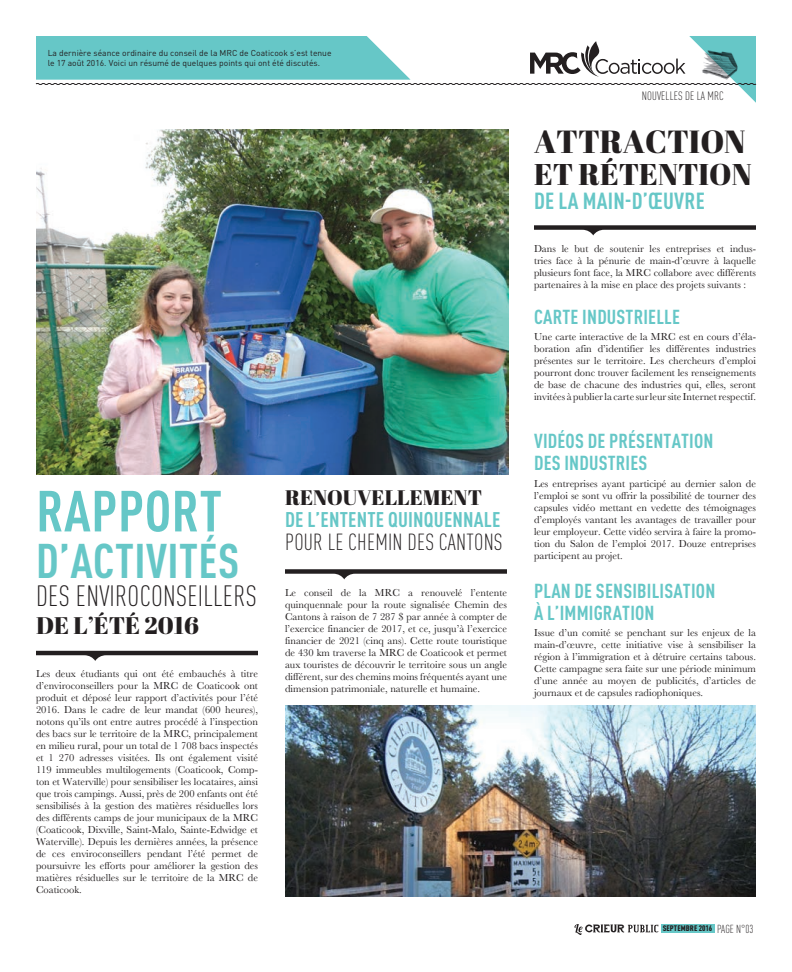
<style>
.page{position:relative;width:792px;height:972px;background:#fff}
.page>*{position:absolute;margin:0;border:0;box-sizing:border-box;transform-origin:0 0}
.t1{font:700 condensed 57px "DINOT";letter-spacing:.01em;color:#66c7c7}
.t2{font:700 condensed 48px "DINOT";letter-spacing:.01em;color:#66c7c7}
.t3{font:32px "Abril Fatface";color:#231f20}
.t4{font:30px "Abril Fatface";color:#231f20}
.t5{font:300 condensed 29px "DINOT";letter-spacing:.01em;color:#231f20}
.t6{font:24px "Abril Fatface";color:#231f20}
.t7{font:300 condensed 23px "DINOT";letter-spacing:.01em;color:#231f20}
.t8{font:700 condensed 23px "DINOT";letter-spacing:.01em;color:#66c7c7}
.t9{font:700 condensed 21px "DINOT";letter-spacing:.01em;color:#66c7c7}
.t10{font:21px "Abril Fatface";color:#231f20}
.t11{font:700 condensed 20px/22px "DINOT";letter-spacing:.01em;color:#66c7c7}
.t12{font:300 condensed 12px "DINOT";letter-spacing:.01em;color:#231f20}
.t13{font:300 condensed 11.5px "DINOT";color:#231f20}
.t14{font:10.5px/12px "Baskerville";color:#231f20;text-align:justify}
.t15{font:8.5px/10px "DINOT";color:#231f20}
.t16{font:900 condensed 8px "DINOT";letter-spacing:.01em;color:#231f20}
.s1{font-family:"Bask Old Face"}
.s2{font-weight:300;font-size:11.5px}
</style>
<div class="page">
<div style="left:661px;top:924px;width:54px;height:9px;background:#66c7c7"></div>
<svg style="left:574px;top:924px;width:84px;height:11px"></svg>
<svg style="left:35px;top:36px;width:722px;height:67px"></svg>
<svg style="left:36px;top:651px;width:222px;height:10px"></svg>
<svg style="left:285px;top:569px;width:222px;height:10px"></svg>
<svg style="left:534px;top:225px;width:222px;height:10px"></svg>
<img style="left:36px;top:129px;width:473px;height:345px">
<img style="left:285px;top:706px;width:471px;height:190px">
<p class="t15" style="left:48px;top:48px;width:285px">La dernière séance ordinaire du conseil de la MRC de Coaticook s’est tenue le 17 août 2016. Voici un résumé de quelques points qui ont été discutés.</p>
<h1 class="t1" style="left:36px;top:477px;width:187px">RAPPORT</h1>
<h2 class="t2" style="left:36px;top:532px;width:201px">D’ACTIVITÉS</h2>
<h3 class="t5" style="left:36px;top:580px;width:219px">DES ENVIROCONSEILLERS</h3>
<h3 class="t6" style="left:36px;top:609px;width:164px">DE L’ÉTÉ 2016</h3>
<p class="t14" style="left:36px;top:668px;width:224px">Les deux étudiants qui ont été embauchés à titre d’enviroconseillers pour la MRC de Coaticook ont produit et déposé leur rapport d’activités pour l’été 2016. Dans le cadre de leur mandat (600 heures), notons qu’ils ont entre autres procédé à l’inspection des bacs sur le territoire de la MRC, principalement en milieu rural, pour un total de 1 708 bacs inspectés et 1 270 adresses visitées. Ils ont également visité 119 immeubles multilogements (Coaticook, Comp&shy;ton et Waterville) pour sensibiliser les locataires, ainsi que trois campings. Aussi, près de 200 enfants ont été sensibilisés à la gestion des matières résiduelles lors des différents camps de jour municipaux de la MRC (Coaticook, Dixville, Saint-Malo, Sainte-Edwidge et Waterville). Depuis les dernières années, la présence de ces enviroconseillers pendant l’été permet de poursuivre les efforts pour améliorer la gestion des matières résiduelles sur le territoire de la MRC de Coaticook.</p>
<h3 class="t10" style="left:285px;top:483px;width:199px">RENOUVELLEMENT</h3>
<h3 class="t9" style="left:285px;top:507px;width:217px">DE L’ENTENTE QUINQUENNALE</h3>
<h3 class="t7" style="left:285px;top:529px;width:217px">POUR LE CHEMIN DES CANTONS</h3>
<p class="t14" style="left:285px;top:587px;width:224px">Le conseil de la MRC a renouvelé l’entente quinquennale pour la route signalisée Chemin des Cantons à raison de 7 287 <span class="s1">$</span> par année à compter de l’exercice financier de 2017, et ce, jusqu’à l’exercice financier de 2021 (cinq ans). Cette route touristique de 430 km traverse la MRC de Coaticook et permet aux touristes de découvrir le territoire sous un angle différent, sur des chemins moins fréquentés ayant une dimension patrimoniale, naturelle et humaine.</p>
<p class="t12" style="left:642px;top:89px;width:72px">NOUVELLES DE LA MRC</p>
<h3 class="t3" style="left:534px;top:119px;width:213px">ATTRACTION</h3>
<h3 class="t4" style="left:534px;top:153px;width:219px">ET RÉTENTION</h3>
<h3 class="t8" style="left:534px;top:187px;width:172px">DE LA MAIN-D’ŒUVRE</h3>
<p class="t14" style="left:534px;top:243px;width:224px">Dans le but de soutenir les entreprises et indus&shy;tries face à la pénurie de main-d’œuvre à laquelle plusieurs font face, la MRC collabore avec différents partenaires à la mise en place des projets suivants :</p>
<h3 class="t11" style="left:534px;top:306px;width:147px">CARTE INDUSTRIELLE</h3>
<p class="t14" style="left:534px;top:331px;width:224px">Une carte interactive de la MRC est en cours d’éla&shy;boration afin d’identifier les différentes industries présentes sur le territoire. Les chercheurs d’emploi pourront donc trouver facilement les renseignements de base de chacune des industries qui, elles, seront invitées à publier la carte sur leur site Internet respectif.</p>
<h3 class="t11" style="left:534px;top:430px;width:181px">VIDÉOS DE PRÉSENTATION<br>DES INDUSTRIES</h3>
<p class="t14" style="left:534px;top:478px;width:224px">Les entreprises ayant participé au dernier salon de l’emploi se sont vu offrir la possibilité de tourner des capsules vidéo mettant en vedette des témoignages d’employés vantant les avantages de travailler pour leur employeur. Cette vidéo servira à faire la promo&shy;tion du Salon de l’emploi 2017. Douze entreprises participent au projet.</p>
<h3 class="t11" style="left:534px;top:580px;width:183px">PLAN DE SENSIBILISATION<br>À L’IMMIGRATION</h3>
<p class="t14" style="left:534px;top:627px;width:224px">Issue d’un comité se penchant sur les enjeux de la main-d’œuvre, cette initiative vise à sensibiliser la région à l’immigration et à détruire certains tabous.<br>Cette campagne sera faite sur une période minimum d’une année au moyen de publicités, d’articles de journaux et de capsules radiophoniques.</p>
<p class="t16" style="left:663px;top:924px;width:60px">SEPTEMBRE 2016 <span class="s2">PAGE</span></p>
<p class="t13" style="left:736px;top:922px;width:19px">N°03</p>
</div>
